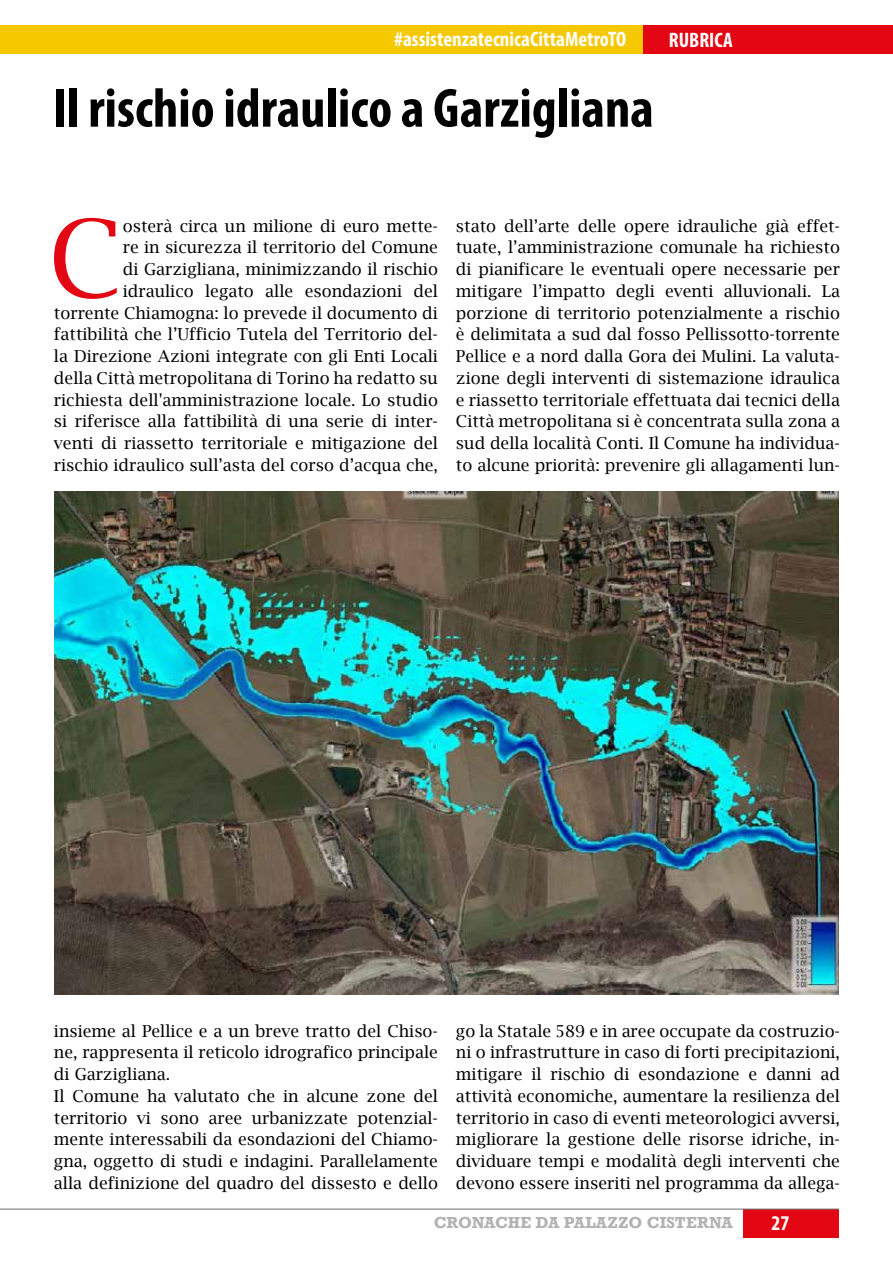
<style>
.page{position:relative;width:893px;height:1263px;background:#fff}
.page>*{position:absolute;margin:0;border:0;box-sizing:border-box;transform-origin:0 0}
.t1{font:106.8px "Lucida Bright";color:#e30613}
.t2{font:700 condensed 55.5px "Myriad Pro";color:#000}
.t3{font:700 condensed 21px "Myriad Pro";color:#fff}
.t4{font:16.5px/21.8px "Lucida Bright";color:#000;text-align:justify}
.t5{font:700 15px "Rockwell";letter-spacing:.01em;color:#b3b2b2}
</style>
<div class="page">
<div style="left:743px;top:1209px;width:96px;height:28px;background:#e30613"></div>
<hr style="left:0;top:1209px;width:839px;height:1px;background:#706f6f">
<div style="left:0;top:25px;width:643px;height:29px;background:#f6c800"></div>
<div style="left:643px;top:25px;width:250px;height:29px;background:#e30613"></div>
<img style="left:54px;top:491px;width:784px;height:503px">
<p class="t3" style="left:394px;top:26px;width:234px">#assistenzatecnicaCittaMetroTO</p>
<p class="t3" style="left:669px;top:27px;width:65px">RUBRICA</p>
<h2 class="t2" style="left:53px;top:73px;width:602px">Il rischio idraulico a Garzigliana</h2>
<h1 class="t1" style="left:49px;top:198px;width:76px">C</h1>
<p class="t4" style="left:54px;top:215px;width:385px;text-align:right">osterà circa un milione di euro mette-<br>re in sicurezza il territorio del Comune<br>di Garzigliana, minimizzando il rischio idraulico legato alle esondazioni del torrente Chiamogna: lo prevede il documento di fattibilità che l’Ufficio Tutela del Territorio del&shy;la Direzione Azioni integrate con gli Enti Locali della Città metropolitana di Torino ha redatto su richiesta dell'amministrazione locale. Lo studio si riferisce alla fattibilità di una serie di inter&shy;venti di riassetto territoriale e mitigazione del rischio idraulico sull’asta del corso d’acqua che,</p>
<p class="t4" style="left:456px;top:215px;width:386px">stato dell’arte delle opere idrauliche già effet&shy;tuate, l’amministrazione comunale ha richiesto di pianificare le eventuali opere necessarie per mitigare l’impatto degli eventi alluvionali. La porzione di territorio potenzialmente a rischio è delimitata a sud dal fosso Pellissotto-torrente Pellice e a nord dalla Gora dei Mulini. La valuta&shy;zione degli interventi di sistemazione idraulica e riassetto territoriale effettuata dai tecnici della Città metropolitana si è concentrata sulla zona a sud della località Conti. Il Comune ha individua&shy;to alcune priorità: prevenire gli allagamenti lun-</p>
<p class="t4" style="left:54px;top:1020px;width:385px;text-align:left">insieme al Pellice e a un breve tratto del Chiso&shy;ne, rappresenta il reticolo idrografico principale di Garzigliana.<br>Il Comune ha valutato che in alcune zone del territorio vi sono aree urbanizzate potenzial&shy;mente interessabili da esondazioni del Chiamo&shy;gna, oggetto di studi e indagini. Parallelamente alla definizione del quadro del dissesto e dello</p>
<p class="t4" style="left:456px;top:1020px;width:385px">go la Statale 589 e in aree occupate da costruzio&shy;ni o infrastrutture in caso di forti precipitazioni, mitigare il rischio di esondazione e danni ad attività economiche, aumentare la resilienza del territorio in caso di eventi meteorologici avversi, migliorare la gestione delle risorse idriche, in&shy;dividuare tempi e modalità degli interventi che devono essere inseriti nel programma da allega-</p>
<p class="t5" style="left:434px;top:1213px;width:301px">CRONACHE DA PALAZZO CISTERNA</p>
<p class="t3" style="left:772px;top:1210px;width:19px">27</p>
</div>
